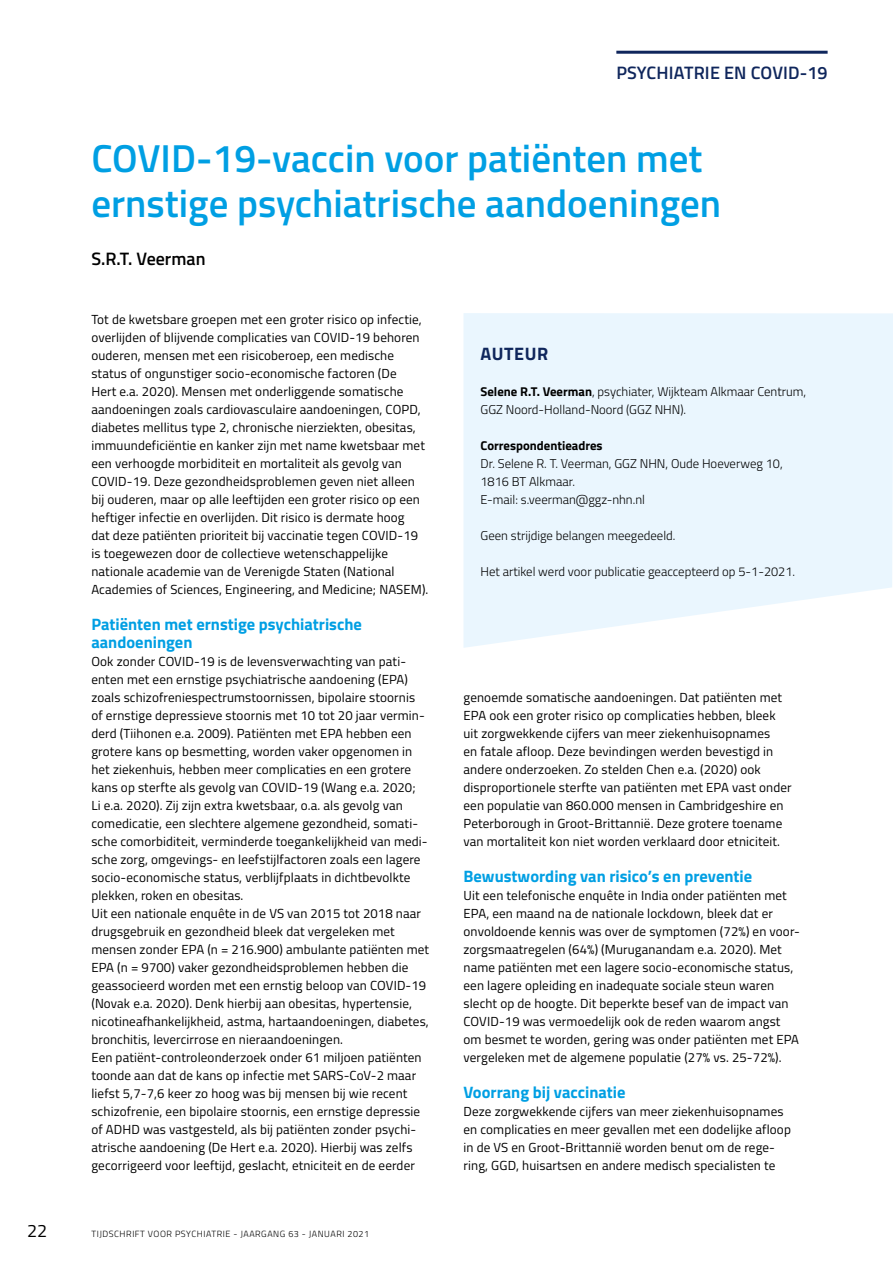
<style>
.page{position:relative;width:893px;height:1263px;background:#fff}
.page>*{position:absolute;margin:0;border:0;box-sizing:border-box;transform-origin:0 0}
.t1{font:600 39px/45px "Titillium Web";color:#009fe3}
.t2{font:600 18px "Titillium Web";letter-spacing:.01em;color:#0f265c}
.t3{font:600 18px "Titillium Web";color:#000}
.t4{font:700 18px "Titillium Web";letter-spacing:.03em;color:#0f265c}
.t5{font:18px "Titillium Web";color:#000}
.t6{font:700 16.5px/18px "Titillium Web";color:#009fe3}
.t7{font:13.2px/18px "Titillium Web";letter-spacing:.01em;color:#000}
.t8{font:300 12.75px/18px "Titillium Web";color:#000}
.t9{font:700 12.75px "Titillium Web";color:#000}
.t10{font:300 9px "Titillium Web";letter-spacing:.06em;color:#000}
.s1{font-weight:700}
</style>
<div class="page">
<svg style="left:463px;top:313px;width:430px;height:335px;fill:#eaf6fe"></svg>
<hr style="left:616px;top:51px;width:212px;height:3px;background:#0f265c">
<h2 class="t2" style="left:616px;top:59px;width:213px">PSYCHIATRIE EN COVID-19</h2>
<h1 class="t1" style="left:91px;top:134px;width:631px">COVID-19-vaccin voor patiënten met ernstige psychiatrische aandoeningen</h1>
<h2 class="t3" style="left:91px;top:245px;width:116px">S.R.T. Veerman</h2>
<p class="t7" style="left:91px;top:310px;width:338px">Tot de kwetsbare groepen met een groter risico op infectie, overlijden of blijvende complicaties van COVID-19 behoren ouderen, mensen met een risicoberoep, een medische status of ongunstiger socio-economische factoren (De<br>Hert e.a. 2020). Mensen met onderliggende somatische aandoeningen zoals cardiovasculaire aandoeningen, COPD, diabetes mellitus type 2, chronische nierziekten, obesitas, immuundeficiëntie en kanker zijn met name kwetsbaar met een verhoogde morbiditeit en mortaliteit als gevolg van COVID-19. Deze gezondheidsproblemen geven niet alleen bij ouderen, maar op alle leeftijden een groter risico op een heftiger infectie en overlijden. Dit risico is dermate hoog<br>dat deze patiënten prioriteit bij vaccinatie tegen COVID-19 is toegewezen door de collectieve wetenschappelijke nationale academie van de Verenigde Staten (National Academies of Sciences, Engineering, and Medicine; NASEM).</p>
<p class="t6" style="left:91px;top:614px;width:272px">Patiënten met ernstige psychiatrische aandoeningen</p>
<p class="t7" style="left:91px;top:652px;width:339px">Ook zonder COVID-19 is de levensverwachting van pati&shy;ënten met een ernstige psychiatrische aandoening (EPA) zoals schizofreniespectrumstoornissen, bipolaire stoornis of ernstige depressieve stoornis met 10 tot 20 jaar vermin&shy;derd (Tiihonen e.a. 2009). Patiënten met EPA hebben een grotere kans op besmetting, worden vaker opgenomen in het ziekenhuis, hebben meer complicaties en een grotere kans op sterfte als gevolg van COVID-19 (Wang e.a. 2020;<br>Li e.a. 2020). Zij zijn extra kwetsbaar, o.a. als gevolg van comedicatie, een slechtere algemene gezondheid, somati&shy;sche comorbiditeit, verminderde toegankelijkheid van medi&shy;sche zorg, omgevings- en leefstijlfactoren zoals een lagere socio-economische status, verblijfplaats in dichtbevolkte plekken, roken en obesitas.<br>Uit een nationale enquête in de VS van 2015 tot 2018 naar drugsgebruik en gezondheid bleek dat vergeleken met mensen zonder EPA (n = 216.900) ambulante patiënten met EPA (n = 9700) vaker gezondheidsproblemen hebben die geassocieerd worden met een ernstig beloop van COVID-19 (Novak e.a. 2020). Denk hierbij aan obesitas, hypertensie, nicotineafhankelijkheid, astma, hartaandoeningen, diabetes, bronchitis, levercirrose en nieraandoeningen.<br>Een patiënt-controleonderzoek onder 61 miljoen patiënten toonde aan dat de kans op infectie met SARS-CoV-2 maar liefst 5,7-7,6 keer zo hoog was bij mensen bij wie recent schizofrenie, een bipolaire stoornis, een ernstige depressie of ADHD was vastgesteld, als bij patiënten zonder psychi&shy;atrische aandoening (De Hert e.a. 2020). Hierbij was zelfs gecorrigeerd voor leeftijd, geslacht, etniciteit en de eerder</p>
<h2 class="t5" style="left:27px;top:1218px;width:22px">22</h2>
<p class="t10" style="left:91px;top:1228px;width:279px">TIJDSCHRIFT VOOR PSYCHIATRIE - JAARGANG 63 - JANUARI 2021</p>
<h2 class="t4" style="left:481px;top:340px;width:69px">AUTEUR</h2>
<p class="t8" style="left:480px;top:382px;width:327px"><span class="s1">Selene R.T. Veerman</span>, psychiater, Wijkteam Alkmaar Centrum,<br>GGZ Noord-Holland-Noord (GGZ NHN).</p>
<p class="t9" style="left:480px;top:436px;width:124px">Correspondentieadres</p>
<p class="t8" style="left:480px;top:454px;width:304px">Dr. Selene R. T. Veerman, GGZ NHN, Oude Hoeverweg 10,<br>1816 BT Alkmaar.<br>E-mail: s.veerman@ggz-nhn.nl</p>
<p class="t8" style="left:480px;top:526px;width:196px">Geen strijdige belangen meegedeeld.</p>
<p class="t8" style="left:480px;top:562px;width:316px">Het artikel werd voor publicatie geaccepteerd op 5-1-2021.</p>
<p class="t7" style="left:463px;top:688px;width:330px">genoemde somatische aandoeningen. Dat patiënten met EPA ook een groter risico op complicaties hebben, bleek uit zorgwekkende cijfers van meer ziekenhuisopnames<br>en fatale afloop. Deze bevindingen werden bevestigd in andere onderzoeken. Zo stelden Chen e.a. (2020) ook disproportionele sterfte van patiënten met EPA vast onder een populatie van 860.000 mensen in Cambridgeshire en Peterborough in Groot-Brittannië. Deze grotere toename van mortaliteit kon niet worden verklaard door etniciteit.</p>
<p class="t6" style="left:463px;top:866px;width:290px">Bewustwording van risico’s en preventie</p>
<p class="t7" style="left:463px;top:886px;width:338px">Uit een telefonische enquête in India onder patiënten met EPA, een maand na de nationale lockdown, bleek dat er onvoldoende kennis was over de symptomen (72%) en voor&shy;zorgsmaatregelen (64%) (Muruganandam e.a. 2020). Met name patiënten met een lagere socio-economische status, een lagere opleiding en inadequate sociale steun waren slecht op de hoogte. Dit beperkte besef van de impact van COVID-19 was vermoedelijk ook de reden waarom angst om besmet te worden, gering was onder patiënten met EPA vergeleken met de algemene populatie (27% vs. 25-72%).</p>
<p class="t6" style="left:463px;top:1082px;width:164px">Voorrang bij vaccinatie</p>
<p class="t7" style="left:463px;top:1102px;width:329px">Deze zorgwekkende cijfers van meer ziekenhuisopnames en complicaties en meer gevallen met een dodelijke afloop in de VS en Groot-Brittannië worden benut om de rege&shy;ring, GGD, huisartsen en andere medisch specialisten te</p>
</div>
